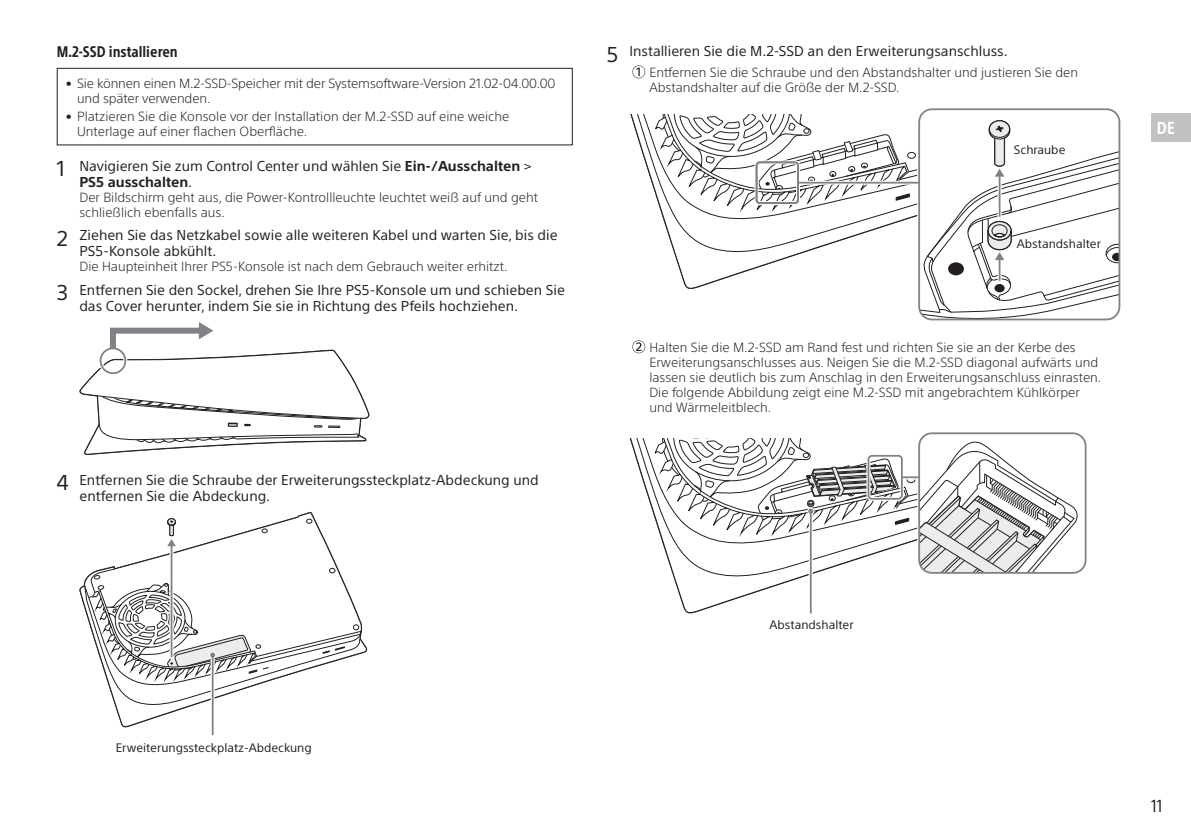
<style>
.page{position:relative;width:1191px;height:840px;background:#fff}
.page>*{position:absolute;margin:0;border:0;box-sizing:border-box;transform-origin:0 0}
.t1{font:condensed 17px "SST";color:#231f20}
.t2{font:700 condensed 17px "SST";color:#fff}
.t3{font:700 condensed 15px "SST";color:#231f20}
.t4{font:14px/16px "SST";color:#231f20}
.t5{font:300 13px/15px "SST";color:#231f20}
.t6{font:12px "SST";color:#231f20}
.s1{font-size:21px}
.s2{font-weight:700}
</style>
<div class="page">
<div style="left:1151px;top:113px;width:40px;height:29px;background:#c1c2c4"></div>
<div style="left:57px;top:68px;width:516px;height:77px;border:1px solid #231f20"></div>
<svg style="left:79px;top:322px;width:290px;height:132px"></svg>
<svg style="left:111px;top:512px;width:256px;height:215px"></svg>
<svg style="left:211px;top:707px;width:4px;height:27px"></svg>
<hr style="left:212px;top:655px;width:2px;height:79px;background:#808285">
<svg style="left:79px;top:567px;width:282px;height:140px"></svg>
<svg style="left:169px;top:546px;width:4px;height:111px"></svg>
<hr style="left:171px;top:545px;width:1px;height:112px;background:#808285">
<svg style="left:167px;top:517px;width:9px;height:29px"></svg>
<svg style="left:632px;top:65px;width:13px;height:13px"></svg>
<div style="left:918px;top:108px;width:202px;height:212px;border:2px solid #808285;border-radius:13px"></div>
<svg style="left:630px;top:114px;width:489px;height:205px"></svg>
<svg style="left:632px;top:340px;width:13px;height:13px"></svg>
<svg style="left:672px;top:573px;width:143px;height:40px"></svg>
<svg style="left:808px;top:573px;width:4px;height:40px"></svg>
<hr style="left:810px;top:511px;width:1px;height:102px;background:#808285">
<div style="left:917px;top:431px;width:170px;height:143px;border:4px solid #fff;border-radius:13px"></div>
<div style="left:918px;top:432px;width:168px;height:141px;border:2px solid #808285;border-radius:13px"></div>
<svg style="left:629px;top:438px;width:452px;height:135px"></svg>
<p class="t3" style="left:57px;top:43px;width:123px">M.2-SSD installieren</p>
<p class="t5" style="left:77px;top:76px;width:480px;text-indent:-11px">• Sie können einen M.2-SSD-Speicher mit der Systemsoftware-Version 21.02-04.00.00 und später verwenden.</p>
<p class="t5" style="left:77px;top:109px;width:434px;text-indent:-11px">• Platzieren Sie die Konsole vor der Installation der M.2-SSD auf eine weiche<br>Unterlage auf einer flachen Oberfläche.</p>
<p class="t4" style="left:79px;top:157px;width:453px;text-indent:-23px"><span class="s1">1</span> Navigieren Sie zum Control Center und wählen Sie <span class="s2">Ein-/Ausschalten</span> &gt;<br><span class="s2">PS5 ausschalten</span>.</p>
<p class="t5" style="left:79px;top:189px;width:460px">Der Bildschirm geht aus, die Power-Kontrollleuchte leuchtet weiß auf und geht schließlich ebenfalls aus.</p>
<p class="t4" style="left:79px;top:227px;width:480px;text-indent:-23px"><span class="s1">2</span> Ziehen Sie das Netzkabel sowie alle weiteren Kabel und warten Sie, bis die<br>PS5-Konsole abkühlt.</p>
<p class="t5" style="left:79px;top:259px;width:429px">Die Haupteinheit Ihrer PS5-Konsole ist nach dem Gebrauch weiter erhitzt.</p>
<p class="t4" style="left:79px;top:281px;width:487px;text-indent:-23px"><span class="s1">3</span> Entfernen Sie den Sockel, drehen Sie Ihre PS5-Konsole um und schieben Sie das Cover herunter, indem Sie sie in Richtung des Pfeils hochziehen.</p>
<p class="t4" style="left:79px;top:471px;width:461px;text-indent:-23px"><span class="s1">4</span> Entfernen Sie die Schraube der Erweiterungssteckplatz-Abdeckung und entfernen Sie die Abdeckung.</p>
<p class="t4" style="left:607px;top:43px;width:402px"><span class="s1">5</span> Installieren Sie die M.2-SSD an den Erweiterungsanschluss.</p>
<p class="t5" style="left:649px;top:65px;width:430px">Entfernen Sie die Schraube und den Abstandshalter und justieren Sie den<br>Abstandshalter auf die Größe der M.2-SSD.</p>
<p class="t6" style="left:1014px;top:142px;width:53px">Schraube</p>
<p class="t6" style="left:1017px;top:236px;width:85px">Abstandshalter</p>
<p class="t5" style="left:649px;top:339px;width:453px">Halten Sie die M.2-SSD am Rand fest und richten Sie sie an der Kerbe des Erweiterungsanschlusses aus. Neigen Sie die M.2-SSD diagonal aufwärts und lassen sie deutlich bis zum Anschlag in den Erweiterungsanschluss einrasten.<br>Die folgende Abbildung zeigt eine M.2-SSD mit angebrachtem Kühlkörper und Wärmeleitblech.</p>
<p class="t6" style="left:116px;top:739px;width:197px">Erweiterungssteckplatz-Abdeckung</p>
<p class="t6" style="left:769px;top:617px;width:85px">Abstandshalter</p>
<h1 class="t2" style="left:1157px;top:118px;width:19px">DE</h1>
<h1 class="t1" style="left:1151px;top:795px;width:13px">11</h1>
</div>
